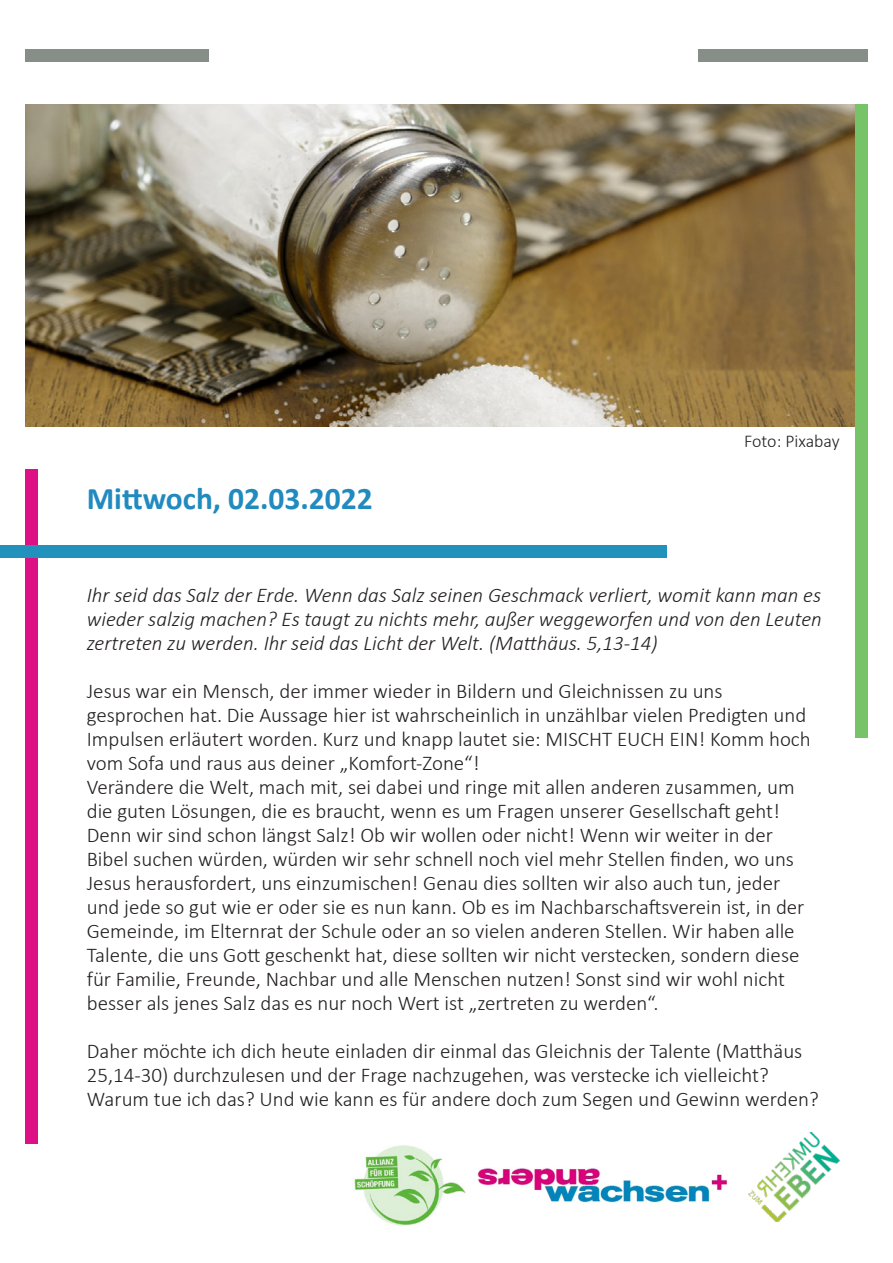
<style>
.page{position:relative;width:893px;height:1263px;background:#fff}
.page>*{position:absolute;margin:0;border:0;box-sizing:border-box;transform-origin:0 0}
.t1{font:700 31.5px "Calibri";color:#218abf}
.t2{font:300 21px/24px "Calibri";color:#231f20}
.t3{font:italic 300 21px/24px "Calibri";color:#231f20;text-align:justify}
.t4{font:300 18px "Calibri";color:#231f20}
</style>
<div class="page">
<img style="left:748px;top:1132px;width:91px;height:89px">
<div style="left:26px;top:470px;width:12px;height:674px;background:#dd1086"></div>
<div style="left:855px;top:105px;width:12px;height:633px;background:#77c368"></div>
<div style="left:26px;top:49px;width:183px;height:13px;background:#878e88"></div>
<div style="left:698px;top:49px;width:169px;height:13px;background:#878e88"></div>
<img style="left:26px;top:105px;width:829px;height:322px">
<img style="left:478px;top:1168px;width:249px;height:35px">
<div style="left:0;top:545px;width:666px;height:13px;background:#2192bb"></div>
<img style="left:354px;top:1145px;width:112px;height:81px">
<h1 class="t1" style="left:87px;top:477px;width:288px">Mittwoch, 02.03.2022</h1>
<p class="t4" style="left:744px;top:430px;width:97px">Foto: Pixabay</p>
<p class="t3" style="left:87px;top:583px;width:737px">Ihr seid das Salz der Erde. Wenn das Salz seinen Geschmack verliert, womit kann man es wieder salzig machen? Es taugt zu nichts mehr, außer weggeworfen und von den Leuten zertreten zu werden. Ihr seid das Licht der Welt. (Matthäus. 5,13-14)</p>
<p class="t2" style="left:87px;top:679px;width:725px">Jesus war ein Mensch, der immer wieder in Bildern und Gleichnissen zu uns gesprochen hat. Die Aussage hier ist wahrscheinlich in unzählbar vielen Predigten und Impulsen erläutert worden. Kurz und knapp lautet sie: MISCHT EUCH EIN! Komm hoch vom Sofa und raus aus deiner „Komfort-Zone“!<br>Verändere die Welt, mach mit, sei dabei und ringe mit allen anderen zusammen, um die guten Lösungen, die es braucht, wenn es um Fragen unserer Gesellschaft geht!<br>Denn wir sind schon längst Salz! Ob wir wollen oder nicht! Wenn wir weiter in der Bibel suchen würden, würden wir sehr schnell noch viel mehr Stellen finden, wo uns Jesus herausfordert, uns einzumischen! Genau dies sollten wir also auch tun, jeder und jede so gut wie er oder sie es nun kann. Ob es im Nachbarschaftsverein ist, in der Gemeinde, im Elternrat der Schule oder an so vielen anderen Stellen. Wir haben alle Talente, die uns Gott geschenkt hat, diese sollten wir nicht verstecken, sondern diese für Familie, Freunde, Nachbar und alle Menschen nutzen! Sonst sind wir wohl nicht besser als jenes Salz das es nur noch Wert ist „zertreten zu werden“.</p>
<p class="t2" style="left:87px;top:1039px;width:733px">Daher möchte ich dich heute einladen dir einmal das Gleichnis der Talente (Matthäus<br>25,14-30) durchzulesen und der Frage nachzugehen, was verstecke ich vielleicht?<br>Warum tue ich das? Und wie kann es für andere doch zum Segen und Gewinn werden?</p>
</div>
